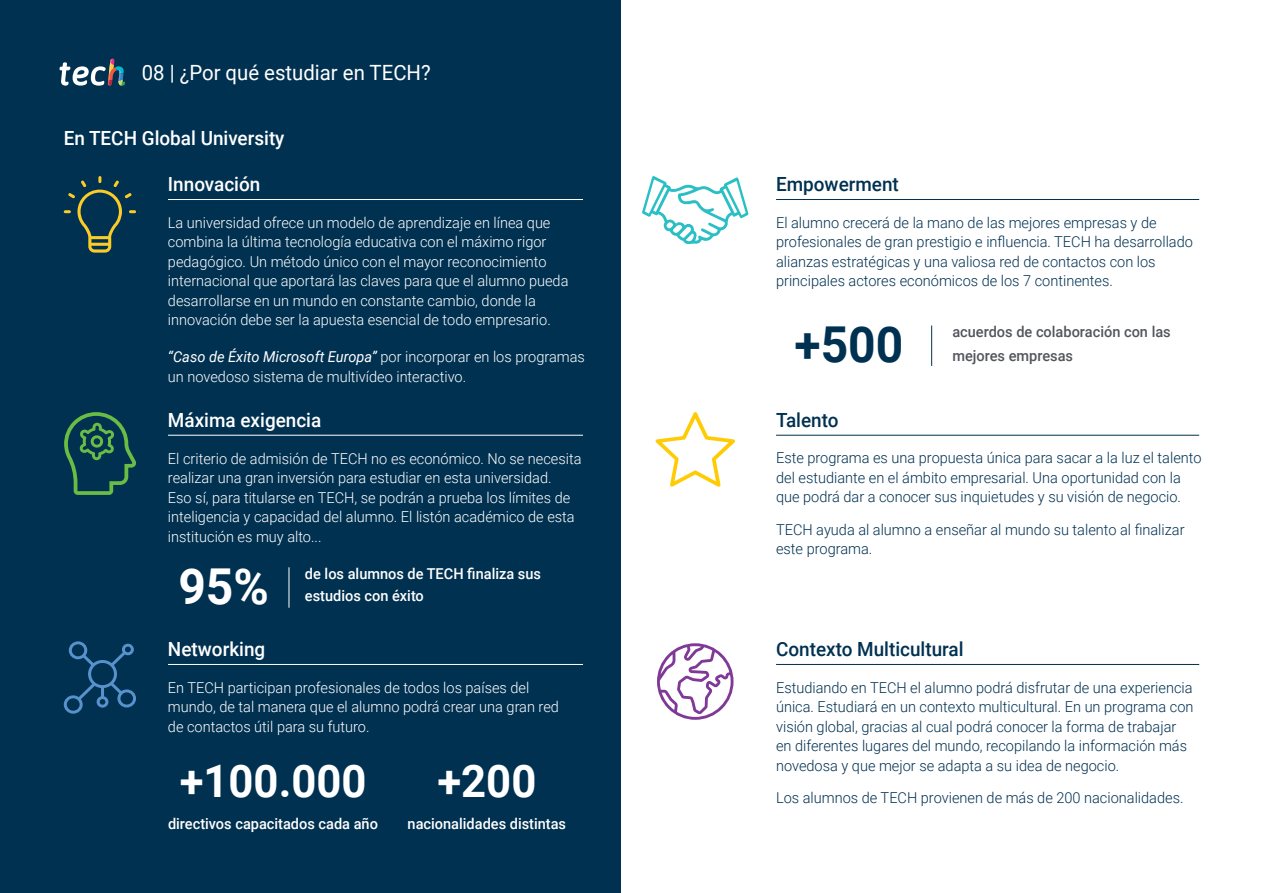
<style>
.page{position:relative;width:1263px;height:893px;background:#fff}
.page>*{position:absolute;margin:0;border:0;box-sizing:border-box;transform-origin:0 0}
.t1{font:700 49.5px "Roboto";color:#013151}
.t2{font:700 49.5px "Roboto";color:#fff}
.t3{font:700 45px "Roboto";color:#fff}
.t4{font:21px "Roboto";color:#fff}
.t5{font:500 19.5px "Roboto";color:#fff}
.t6{font:500 19.5px "Roboto";color:#013151}
.t7{font:300 15px/19.5px "Roboto";color:#fff}
.t8{font:300 15px/19.5px "Roboto";color:#013151}
.t9{font:500 15px "Roboto";color:#fff}
.t10{font:500 15px "Roboto";color:#52555b}
.s1{font-weight:400;font-style:italic}
</style>
<div class="page">
<hr style="left:1262px;top:0;width:1px;height:344px;background:#d7d6d4">
<div style="left:0;top:0;width:621px;height:893px;background:#013151"></div>
<hr style="left:776px;top:199px;width:423px;height:1px;background:#013151">
<hr style="left:931px;top:326px;width:1px;height:40px;background:#013151">
<hr style="left:168px;top:664px;width:415px;height:1px;background:#fff">
<hr style="left:168px;top:199px;width:415px;height:1px;background:#fff">
<hr style="left:289px;top:567px;width:1px;height:41px;background:#fff">
<hr style="left:168px;top:435px;width:415px;height:1px;background:#fff">
<svg style="left:64px;top:412px;width:72px;height:83px"></svg>
<hr style="left:776px;top:664px;width:423px;height:1px;background:#013151">
<hr style="left:776px;top:435px;width:423px;height:1px;background:#013151">
<svg style="left:64px;top:176px;width:72px;height:77px"></svg>
<svg style="left:64px;top:641px;width:72px;height:73px"></svg>
<svg style="left:642px;top:176px;width:107px;height:68px"></svg>
<svg style="left:657px;top:643px;width:76px;height:77px"></svg>
<svg style="left:655px;top:412px;width:80px;height:75px"></svg>
<hr style="left:1262px;top:344px;width:1px;height:549px;background:#013151">
<svg style="left:60px;top:59px;width:65px;height:27px"></svg>
<h3 class="t4" style="left:142px;top:57px;width:290px">08 | ¿Por qué estudiar en TECH?</h3>
<h3 class="t5" style="left:64px;top:125px;width:222px">En TECH Global University</h3>
<h3 class="t5" style="left:168px;top:170px;width:94px">Innovación</h3>
<h3 class="t6" style="left:776px;top:170px;width:124px">Empowerment</h3>
<p class="t7" style="left:168px;top:212px;width:402px">La universidad ofrece un modelo de aprendizaje en línea que combina la última tecnología educativa con el máximo rigor pedagógico. Un método único con el mayor reconocimiento internacional que aportará las claves para que el alumno pueda desarrollarse en un mundo en constante cambio, donde la innovación debe ser la apuesta esencial de todo empresario.</p>
<p class="t8" style="left:776px;top:212px;width:418px">El alumno crecerá de la mano de las mejores empresas y de profesionales de gran prestigio e influencia. TECH ha desarrollado alianzas estratégicas y una valiosa red de contactos con los principales actores económicos de los 7 continentes.</p>
<p class="t10" style="left:952px;top:321px;width:220px">acuerdos de colaboración con las</p>
<h1 class="t1" style="left:794px;top:309px;width:110px">+500</h1>
<p class="t7" style="left:168px;top:346px;width:418px"><span class="s1">“Caso de Éxito Microsoft Europa”</span> por incorporar en los programas un novedoso sistema de multivídeo interactivo.</p>
<p class="t10" style="left:952px;top:345px;width:122px">mejores empresas</p>
<h3 class="t5" style="left:168px;top:406px;width:155px">Máxima exigencia</h3>
<p class="t7" style="left:168px;top:448px;width:415px">El criterio de admisión de TECH no es económico. No se necesita realizar una gran inversión para estudiar en esta universidad.<br>Eso sí, para titularse en TECH, se podrán a prueba los límites de inteligencia y capacidad del alumno. El listón académico de esta institución es muy alto...</p>
<h1 class="t2" style="left:178px;top:552px;width:92px">95%</h1>
<h3 class="t5" style="left:168px;top:635px;width:99px">Networking</h3>
<p class="t9" style="left:305px;top:563px;width:238px">de los alumnos de TECH finaliza sus</p>
<p class="t9" style="left:305px;top:585px;width:120px">estudios con éxito</p>
<p class="t7" style="left:168px;top:677px;width:393px">En TECH participan profesionales de todos los países del mundo, de tal manera que el alumno podrá crear una gran red de contactos útil para su futuro.</p>
<h2 class="t3" style="left:180px;top:749px;width:188px">+100.000</h2>
<p class="t9" style="left:168px;top:813px;width:211px">directivos capacitados cada año</p>
<h2 class="t3" style="left:437px;top:749px;width:100px">+200</h2>
<p class="t9" style="left:408px;top:813px;width:160px">nacionalidades distintas</p>
<h3 class="t6" style="left:776px;top:406px;width:64px">Talento</h3>
<p class="t8" style="left:776px;top:448px;width:427px">Este programa es una propuesta única para sacar a la luz el talento del estudiante en el ámbito empresarial. Una oportunidad con la que podrá dar a conocer sus inquietudes y su visión de negocio.</p>
<p class="t8" style="left:776px;top:519px;width:410px">TECH ayuda al alumno a enseñar al mundo su talento al finalizar este programa.</p>
<h3 class="t6" style="left:776px;top:635px;width:189px">Contexto Multicultural</h3>
<p class="t8" style="left:776px;top:677px;width:419px">Estudiando en TECH el alumno podrá disfrutar de una experiencia única. Estudiará en un contexto multicultural. En un programa con visión global, gracias al cual podrá conocer la forma de trabajar en diferentes lugares del mundo, recopilando la información más novedosa y que mejor se adapta a su idea de negocio.</p>
<p class="t8" style="left:776px;top:788px;width:409px">Los alumnos de TECH provienen de más de 200 nacionalidades.</p>
</div>
